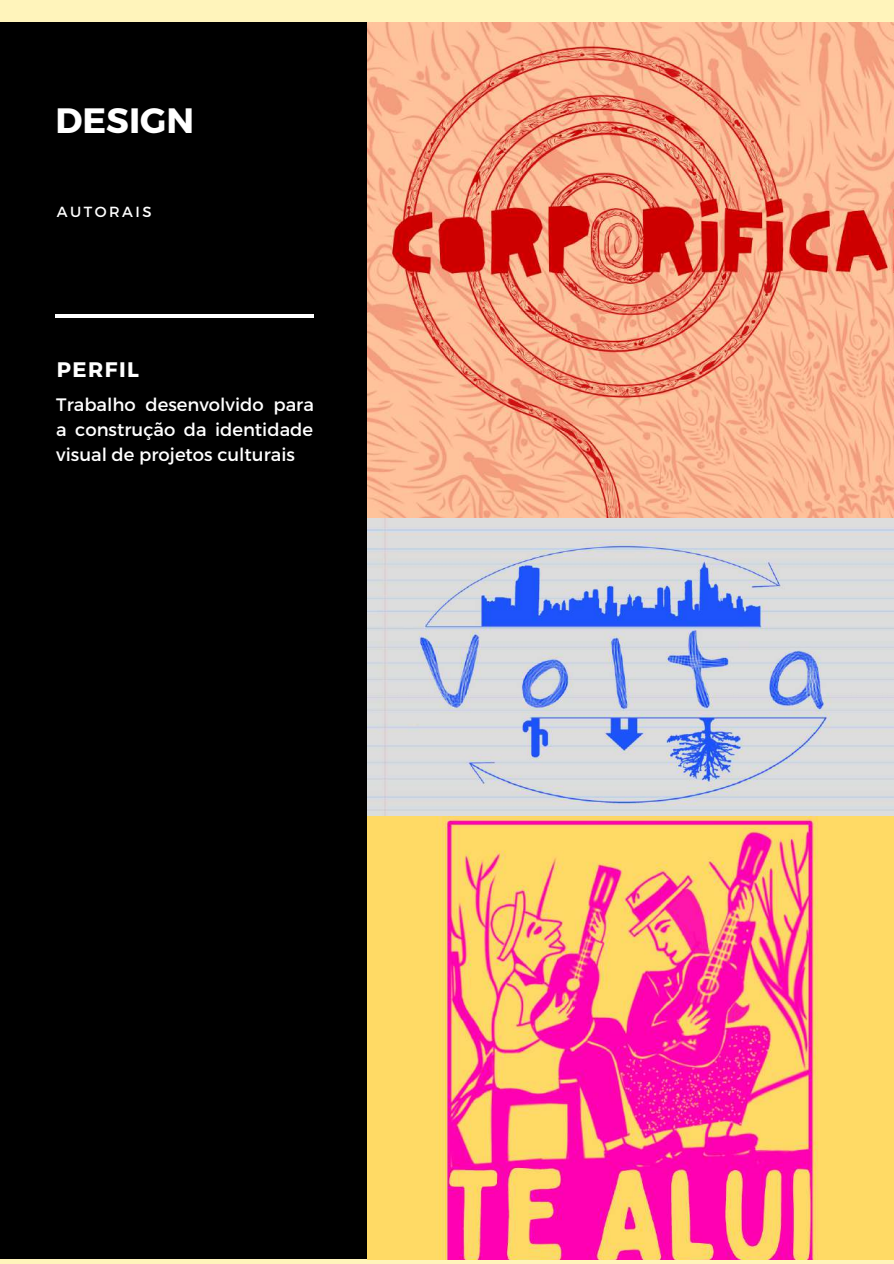
<style>
.page{position:relative;width:894px;height:1264px;background:#fff}
.page>*{position:absolute;margin:0;border:0;box-sizing:border-box;transform-origin:0 0}
.t1{font:700 35.25px "Montserrat";color:#fff}
.t2{font:700 21px "Montserrat";letter-spacing:.07em;color:#fff}
.t3{font:18px/24.8px "Montserrat";color:#fff;text-align:justify}
.t4{font:14.7px "Montserrat";letter-spacing:.17em;color:#fff}
</style>
<div class="page">
<div style="left:0;top:0;width:893px;height:1263px;background:#fff4bb"></div>
<div style="left:0;top:22px;width:367px;height:1237px;background:#000"></div>
<hr style="left:55px;top:314px;width:258px;height:3px;background:#fff">
<img style="left:367px;top:22px;width:526px;height:794px">
<img style="left:367px;top:816px;width:526px;height:443px">
<h1 class="t1" style="left:55px;top:98px;width:140px">DESIGN</h1>
<p class="t4" style="left:57px;top:202px;width:96px">AUTORAIS</p>
<p class="t2" style="left:57px;top:355px;width:84px">PERFIL</p>
<p class="t3" style="left:56px;top:391px;width:259px">Trabalho desenvolvido para a construção da identidade visual de projetos culturais</p>
</div>
